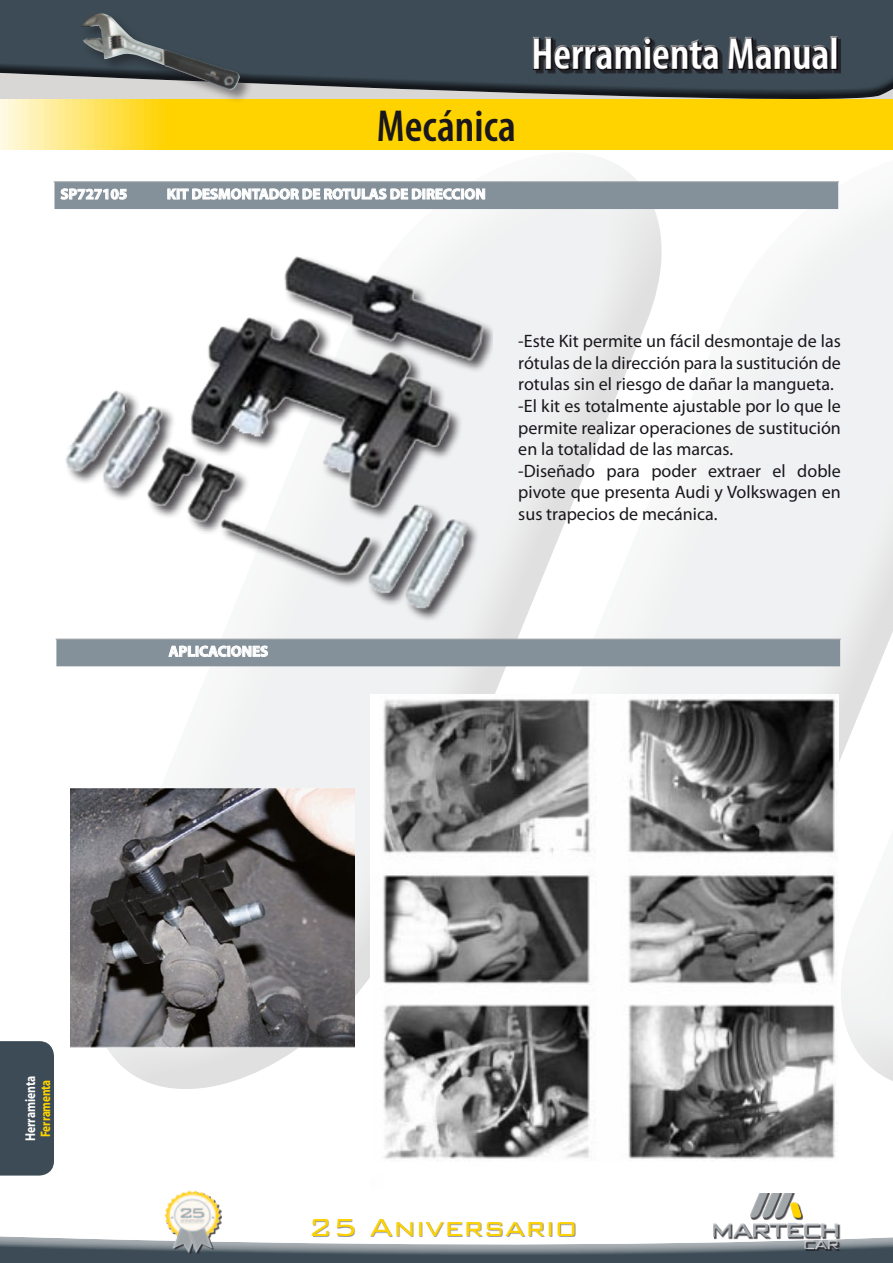
<style>
.page{position:relative;width:893px;height:1263px;background:#fff}
.page>*{position:absolute;margin:0;border:0;box-sizing:border-box;transform-origin:0 0}
.t1{font:600 condensed 45px "Myriad Pro";color:#fff}
.t2{font:600 condensed 45px "Myriad Pro";color:#1a171c}
.t3{font:300 33px "Bank Gothic BT";color:#ffd300}
.t4{font:18px/21.6px "Myriad Pro";color:#1a171c}
.t5{font:700 15px "Myriad Pro";color:#fff}
.t6{font:700 14.25px "Myriad Pro";color:#fff;scale:.82 1}
.t7{font:700 13.8px "Myriad Pro";letter-spacing:-.01em;color:#ffd300;scale:.82 1}
</style>
<div class="page">
<div style="left:0;top:1226px;width:893px;height:37px;background:#1a171c;opacity:.75"></div>
<div style="left:0;top:0;width:893px;height:69px;background:#3c4b55"></div>
<div style="left:0;top:16px;width:893px;height:85px;background:#1a171c;opacity:.75"></div>
<svg style="left:0;top:99px;width:893px;height:51px;fill:#ffd300"></svg>
<div style="left:63px;top:161px;width:830px;height:981px;background:#1a171c;opacity:.75"></div>
<div style="left:313px;top:1219px;width:262px;height:17px;background:#1a171c;opacity:.5"></div>
<div style="left:0;top:1041px;width:54px;height:134px;background:#3c4b55"></div>
<div style="left:714px;top:1190px;width:126px;height:61px;background:#1a171c;opacity:.75"></div>
<div style="left:712px;top:1190px;width:128px;height:59px;background:#1a171c;opacity:.75"></div>
<img style="left:164px;top:1190px;width:57px;height:63px">
<div style="left:80px;top:11px;width:172px;height:92px;background:#1a171c;opacity:.5"></div>
<img style="left:82px;top:14px;width:158px;height:76px">
<div style="left:536px;top:39px;width:305px;height:35px;background:#1a171c;opacity:.75"></div>
<div style="left:531px;top:35px;width:309px;height:36px;background:#3c4b55"></div>
<div style="left:531px;top:36px;width:309px;height:37px;background:#1a171c;opacity:.75"></div>
<img style="left:70px;top:788px;width:285px;height:259px">
<img style="left:55px;top:209px;width:442px;height:431px">
<hr style="left:54px;top:181px;width:107px;height:1px;background:#9ca2a5">
<hr style="left:161px;top:181px;width:678px;height:1px;background:#9ca2a5">
<svg style="left:54px;top:182px;width:784px;height:27px"></svg>
<hr style="left:163px;top:639px;width:678px;height:1px;background:#9ca2a5">
<svg style="left:56px;top:639px;width:784px;height:27px"></svg>
<img style="left:371px;top:695px;width:468px;height:497px">
<h1 class="t2" style="left:377px;top:102px;width:141px">Mecánica</h1>
<p class="t5" style="left:60px;top:184px;width:68px">SP727105</p>
<p class="t5" style="left:167px;top:184px;width:320px">KIT DESMONTADOR DE ROTULAS DE DIRECCION</p>
<h1 class="t1" style="left:532px;top:29px;width:309px">Herramienta Manual</h1>
<p class="t5" style="left:169px;top:641px;width:101px">APLICACIONES</p>
<p class="t4" style="left:518px;top:330px;width:324px">-Este Kit permite un fácil desmontaje de las rótulas de la dirección para la sustitución de rotulas sin el riesgo de dañar la mangueta. -El kit es totalmente ajustable por lo que le permite realizar operaciones de sustitución en la totalidad de las marcas.<br>-Diseñado para poder extraer el doble pivote que presenta Audi y Volkswagen en sus trapecios de mecánica.</p>
<p class="t6" style="left:21px;top:1141px;width:82px;rotate:-90deg">Herramienta</p>
<p class="t7" style="left:37px;top:1137px;width:72px;rotate:-90deg">Ferramenta</p>
<h2 class="t3" style="left:308px;top:1209px;width:271px">25 Aniversario</h2>
</div>
